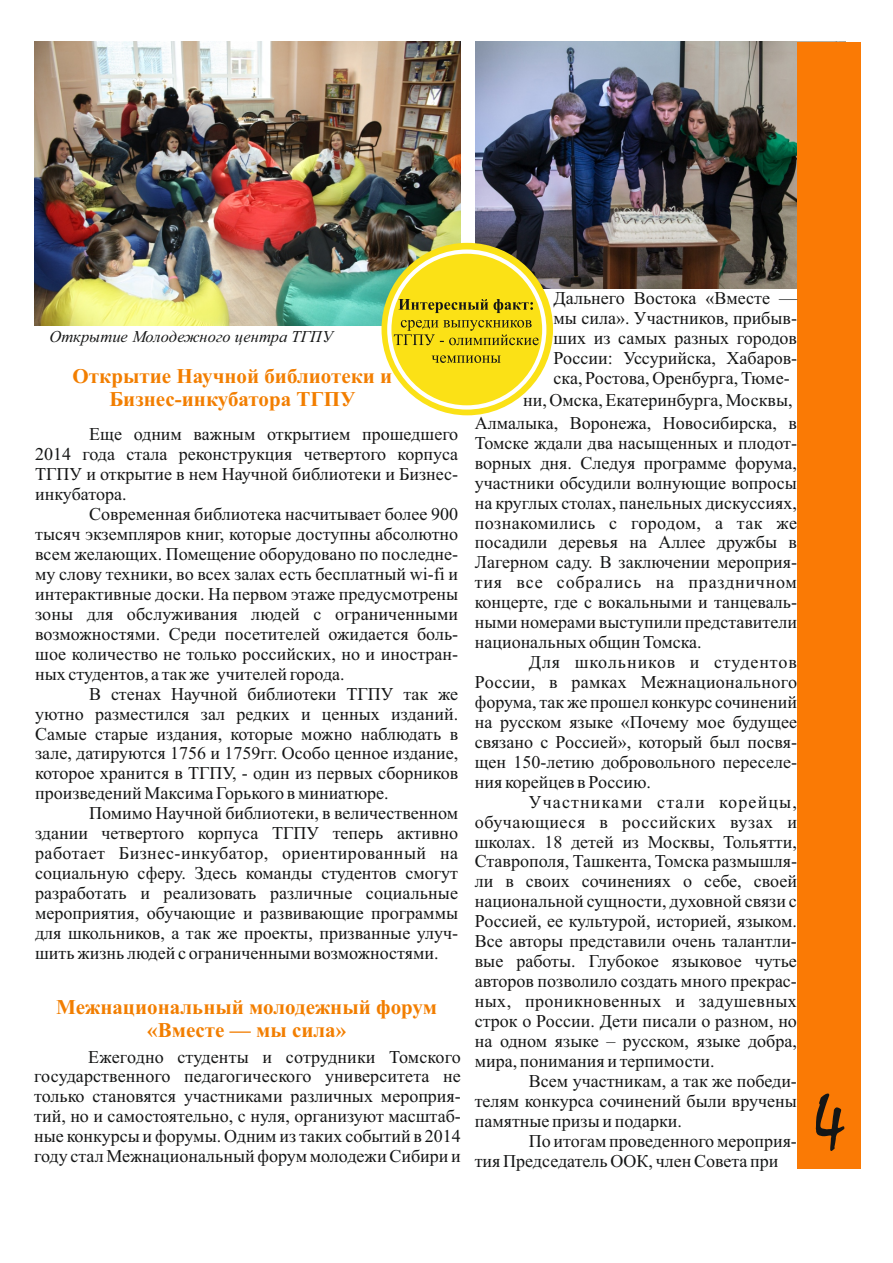
<style>
.page{position:relative;width:893px;height:1263px;background:#fff}
.page>*{position:absolute;margin:0;border:0;box-sizing:border-box;transform-origin:0 0}
.t1{font:72px "Mistral";color:#151616}
.t2{font:700 21px/23.2px "Times New Roman";color:#f27e00;text-align:center}
.t3{font:18px/20px "Times New Roman";color:#151616;text-align:justify}
.t4{font:italic 16.5px "Times New Roman";color:#151616}
</style>
<div class="page">
<img style="left:475px;top:42px;width:322px;height:246px">
<div style="left:797px;top:42px;width:64px;height:1126px;background:#fa7a05"></div>
<img style="left:34px;top:42px;width:426px;height:284px">
<div style="left:381px;top:243px;width:172px;height:172px;background:#fbe116;border-radius:50%"></div>
<svg style="left:387px;top:249px;width:159px;height:161px"></svg>
<svg style="left:394px;top:299px;width:145px;height:64px"></svg>
<p class="t4" style="left:49px;top:330px;width:285px">Открытие Молодежного центра ТГПУ</p>
<p class="t2" style="left:73px;top:367px;width:321px">Открытие Научной библиотеки и<br>Бизнес-инкубатора ТГПУ</p>
<p class="t3" style="left:35px;top:426px;width:425px;text-indent:54px">Еще одним важным открытием прошедшего 2014 года стала реконструкция четвертого корпуса ТГПУ и открытие в нем Научной библиотеки и Бизнес&shy;инкубатора.</p>
<p class="t3" style="left:35px;top:506px;width:425px;text-indent:54px">Современная библиотека насчитывает более 900 тысяч экземпляров книг, которые доступны абсолютно всем желающих. Помещение оборудовано по последне&shy;му слову техники, во всех залах есть бесплатный wi-fi и интерактивные доски. На первом этаже предусмотрены зоны для обслуживания людей с ограниченными возможностями. Среди посетителей ожидается боль&shy;шое количество не только российских, но и иностран&shy;ных студентов, а так же учителей города.</p>
<p class="t3" style="left:35px;top:685px;width:425px;text-indent:54px">В стенах Научной библиотеки ТГПУ так же уютно разместился зал редких и ценных изданий.<br>Самые старые издания, которые можно наблюдать в зале, датируются 1756 и 1759гг. Особо ценное издание, которое хранится в ТГПУ, - один из первых сборников произведений Максима Горького в миниатюре.</p>
<p class="t3" style="left:35px;top:805px;width:425px;text-indent:54px">Помимо Научной библиотеки, в величественном здании четвертого корпуса ТГПУ теперь активно работает Бизнес-инкубатор, ориентированный на социальную сферу. Здесь команды студентов смогут разработать и реализовать различные социальные мероприятия, обучающие и развивающие программы для школьников, а так же проекты, призванные улуч&shy;шить жизнь людей с ограниченными возможностями.</p>
<p class="t2" style="left:56px;top:997px;width:382px">Межнациональный молодежный форум «Вместе — мы сила»</p>
<p class="t3" style="left:34px;top:1048px;width:428px;text-indent:54px">Ежегодно студенты и сотрудники Томского государственного педагогического университета не только становятся участниками различных мероприя&shy;тий, но и самостоятельно, с нуля, организуют масштаб&shy;ные конкурсы и форумы. Одним из таких событий в 2014 году стал Межнациональный форум молодежи Сибири и</p>
<p class="t3" style="left:554px;top:290px;width:245px">Дальнего Востока «Вместе — мы сила». Участников, прибыв&shy;ших из самых разных городов России: Уссурийска, Хабаров&shy;ска, Ростова, Оренбурга, Тюме-</p>
<p class="t3" style="left:475px;top:391px;width:324px;line-height:22.5px;text-align:right">ни, Омска, Екатеринбурга, Москвы,<br>Алмалыка, Воронежа, Новосибирска, в</p>
<p class="t3" style="left:475px;top:434px;width:324px">Томске ждали два насыщенных и плодот&shy;ворных дня. Следуя программе форума, участники обсудили волнующие вопросы на круглых столах, панельных дискуссиях, познакомились с городом, а так же посадили деревья на Аллее дружбы в Лагерном саду. В заключении мероприя&shy;тия все собрались на праздничном концерте, где с вокальными и танцеваль&shy;ными номерами выступили представители национальных общин Томска.</p>
<p class="t3" style="left:475px;top:654px;width:324px;text-indent:54px">Для школьников и студентов России, в рамках Межнационального форума, так же прошел конкурс сочинений на русском языке «Почему мое будущее связано с Россией», который был посвя&shy;щен 150-летию добровольного переселе&shy;ния корейцев в Россию.</p>
<p class="t3" style="left:475px;top:793px;width:324px;text-indent:54px">Участниками стали корейцы, обучающиеся в российских вузах и школах. 18 детей из Москвы, Тольятти, Ставрополя, Ташкента, Томска размышля&shy;ли в своих сочинениях о себе, своей национальной сущности, духовной связи с Россией, ее культурой, историей, языком.<br>Все авторы представили очень талантли&shy;вые работы. Глубокое языковое чутье авторов позволило создать много прекрас&shy;ных, проникновенных и задушевных строк о России. Дети писали о разном, но на одном языке – русском, языке добра, мира, понимания и терпимости.</p>
<p class="t3" style="left:475px;top:1072px;width:324px;text-indent:54px">Всем участникам, а так же победи&shy;телям конкурса сочинений были вручены памятные призы и подарки.</p>
<p class="t3" style="left:475px;top:1132px;width:324px;text-indent:54px">По итогам проведенного мероприя&shy;тия Председатель ООК, член Совета при</p>
<h1 class="t1" style="left:815px;top:1094px;width:30px">4</h1>
</div>
